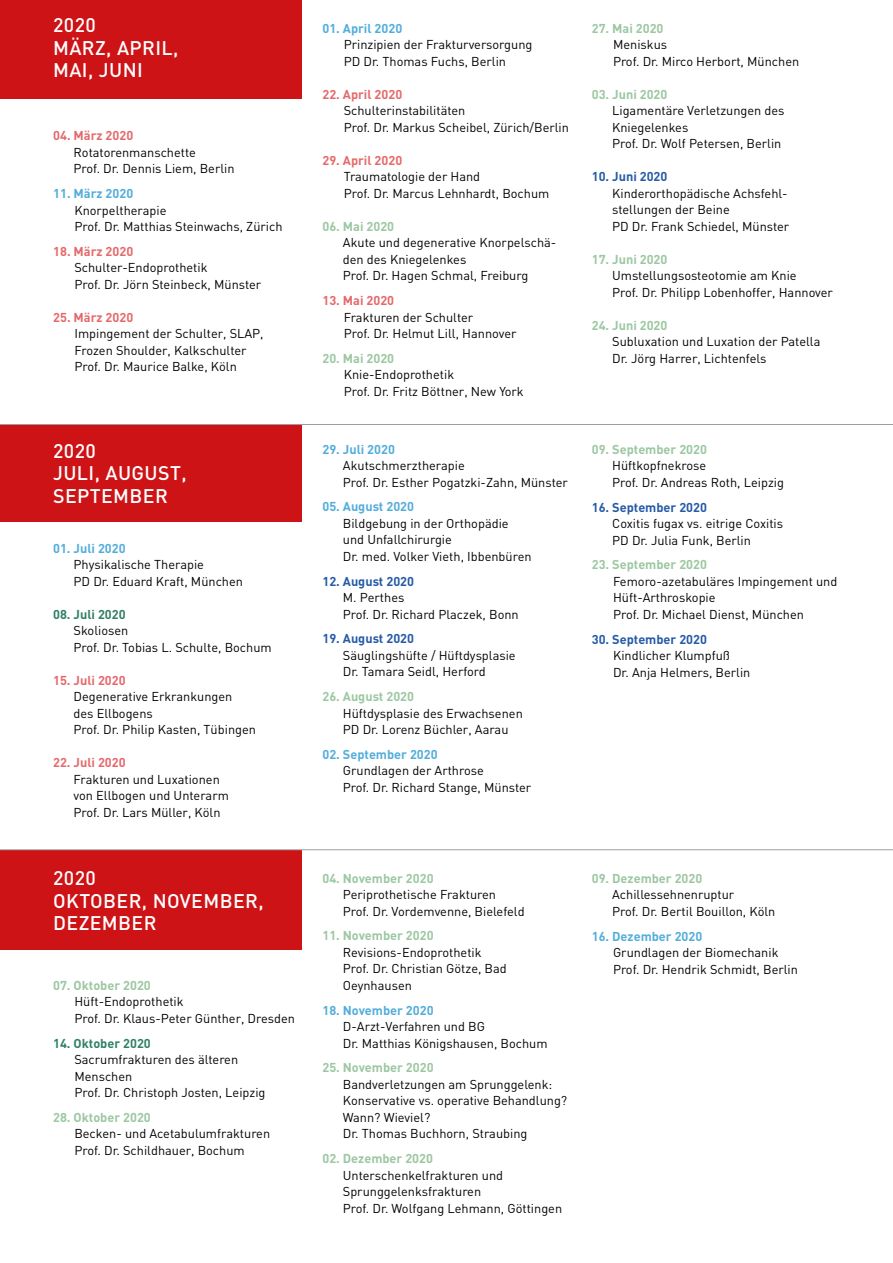
<style>
.page{position:relative;width:893px;height:1263px;background:#fff}
.page>*{position:absolute;margin:0;border:0;box-sizing:border-box;transform-origin:0 0}
.t1{font:500 19.5px/22.5px "DIN";letter-spacing:.02em;color:#fff}
.t2{font:12.75px/16.5px "DIN";color:#000}
.t3{font:700 12.75px "DIN";color:#9cc7a1}
.t4{font:700 12.75px "DIN";color:#53addb}
.t5{font:700 12.75px "DIN";color:#e5696b}
.t6{font:700 12.75px "DIN";color:#265aa6}
.t7{font:700 12.75px "DIN";color:#318067}
.t8{font:700 12.75px "DIN";color:#e56a6a}
</style>
<div class="page">
<div style="left:0;top:0;width:301px;height:99px;background:#cd1316"></div>
<div style="left:0;top:424px;width:301px;height:98px;background:#cd1316"></div>
<div style="left:0;top:850px;width:301px;height:100px;background:#cd1316"></div>
<hr style="left:0;top:424px;width:893px;height:1px;background:#9d9d9c">
<hr style="left:0;top:849px;width:893px;height:1px;background:#9d9d9c">
<h1 class="t1" style="left:53px;top:13px;width:127px">2020<br>MÄRZ, APRIL,<br>MAI, JUNI</h1>
<p class="t5" style="left:53px;top:127px;width:82px">04. März 2020</p>
<p class="t2" style="left:74px;top:144px;width:162px">Rotatorenmanschette<br>Prof. Dr. Dennis Liem, Berlin</p>
<p class="t4" style="left:53px;top:185px;width:82px">11. März 2020</p>
<p class="t2" style="left:74px;top:201px;width:210px">Knorpeltherapie<br>Prof. Dr. Matthias Steinwachs, Zürich</p>
<p class="t5" style="left:53px;top:243px;width:82px">18. März 2020</p>
<p class="t2" style="left:74px;top:259px;width:188px">Schulter-Endoprothetik<br>Prof. Dr. Jörn Steinbeck, Münster</p>
<p class="t5" style="left:53px;top:309px;width:82px">25. März 2020</p>
<p class="t2" style="left:74px;top:325px;width:191px">Impingement der Schulter, SLAP,<br>Frozen Shoulder, Kalkschulter<br>Prof. Dr. Maurice Balke, Köln</p>
<h1 class="t1" style="left:53px;top:439px;width:135px">2020<br>JULI, AUGUST,<br>SEPTEMBER</h1>
<p class="t4" style="left:53px;top:540px;width:74px">01. Juli 2020</p>
<p class="t2" style="left:74px;top:556px;width:171px">Physikalische Therapie<br>PD Dr. Eduard Kraft, München</p>
<p class="t7" style="left:53px;top:606px;width:74px">08. Juli 2020</p>
<p class="t2" style="left:74px;top:622px;width:200px">Skoliosen<br>Prof. Dr. Tobias L. Schulte, Bochum</p>
<p class="t5" style="left:53px;top:672px;width:74px">15. Juli 2020</p>
<p class="t2" style="left:74px;top:688px;width:184px">Degenerative Erkrankungen<br>des Ellbogens<br>Prof. Dr. Philip Kasten, Tübingen</p>
<p class="t5" style="left:53px;top:754px;width:74px">22. Juli 2020</p>
<p class="t2" style="left:74px;top:771px;width:157px">Frakturen und Luxationen von Ellbogen und Unterarm<br>Prof. Dr. Lars Müller, Köln</p>
<h1 class="t1" style="left:53px;top:866px;width:212px">2020<br>OKTOBER, NOVEMBER,<br>DEZEMBER</h1>
<p class="t3" style="left:53px;top:977px;width:99px">07. Oktober 2020</p>
<p class="t2" style="left:74px;top:993px;width:222px">Hüft-Endoprothetik<br>Prof. Dr. Klaus-Peter Günther, Dresden</p>
<p class="t7" style="left:53px;top:1035px;width:99px">14. Oktober 2020</p>
<p class="t2" style="left:74px;top:1051px;width:193px">Sacrumfrakturen des älteren<br>Menschen<br>Prof. Dr. Christoph Josten, Leipzig</p>
<p class="t3" style="left:53px;top:1109px;width:99px">28. Oktober 2020</p>
<p class="t2" style="left:74px;top:1125px;width:197px">Becken- und Acetabulumfrakturen<br>Prof. Dr. Schildhauer, Bochum</p>
<p class="t4" style="left:322px;top:20px;width:81px">01. April 2020</p>
<p class="t2" style="left:344px;top:36px;width:190px">Prinzipien der Frakturversorgung<br>PD Dr. Thomas Fuchs, Berlin</p>
<p class="t5" style="left:322px;top:86px;width:81px">22. April 2020</p>
<p class="t2" style="left:344px;top:102px;width:227px">Schulterinstabilitäten<br>Prof. Dr. Markus Scheibel, Zürich/Berlin</p>
<p class="t8" style="left:322px;top:152px;width:81px">29. April 2020</p>
<p class="t2" style="left:344px;top:168px;width:207px">Traumatologie der Hand<br>Prof. Dr. Marcus Lehnhardt, Bochum</p>
<p class="t3" style="left:322px;top:218px;width:73px">06. Mai 2020</p>
<p class="t2" style="left:343px;top:234px;width:215px">Akute und degenerative Knorpelschä&shy;den des Kniegelenkes<br>Prof. Dr. Hagen Schmal, Freiburg</p>
<p class="t5" style="left:322px;top:292px;width:73px">13. Mai 2020</p>
<p class="t2" style="left:344px;top:309px;width:174px">Frakturen der Schulter<br>Prof. Dr. Helmut Lill, Hannover</p>
<p class="t3" style="left:322px;top:350px;width:73px">20. Mai 2020</p>
<p class="t2" style="left:344px;top:366px;width:182px">Knie-Endoprothetik<br>Prof. Dr. Fritz Böttner, New York</p>
<p class="t4" style="left:322px;top:441px;width:74px">29. Juli 2020</p>
<p class="t2" style="left:343px;top:457px;width:227px">Akutschmerztherapie<br>Prof. Dr. Esther Pogatzki-Zahn, Münster</p>
<p class="t4" style="left:322px;top:498px;width:93px">05. August 2020</p>
<p class="t2" style="left:343px;top:515px;width:190px">Bildgebung in der Orthopädie und Unfallchirurgie<br>Dr. med. Volker Vieth, Ibbenbüren</p>
<p class="t6" style="left:322px;top:573px;width:93px">12. August 2020</p>
<p class="t2" style="left:343px;top:589px;width:177px">M. Perthes<br>Prof. Dr. Richard Placzek, Bonn</p>
<p class="t6" style="left:322px;top:630px;width:93px">19. August 2020</p>
<p class="t2" style="left:343px;top:647px;width:174px">Säuglingshüfte / Hüftdysplasie<br>Dr. Tamara Seidl, Herford</p>
<p class="t3" style="left:322px;top:688px;width:93px">26. August 2020</p>
<p class="t2" style="left:343px;top:705px;width:181px">Hüftdysplasie des Erwachsenen<br>PD Dr. Lorenz Büchler, Aarau</p>
<p class="t4" style="left:322px;top:746px;width:117px">02. September 2020</p>
<p class="t2" style="left:343px;top:762px;width:190px">Grundlagen der Arthrose<br>Prof. Dr. Richard Stange, Münster</p>
<p class="t3" style="left:592px;top:20px;width:73px">27. Mai 2020</p>
<p class="t2" style="left:613px;top:36px;width:188px">Meniskus<br>Prof. Dr. Mirco Herbort, München</p>
<p class="t3" style="left:592px;top:86px;width:77px">03. Juni 2020</p>
<p class="t2" style="left:612px;top:102px;width:174px">Ligamentäre Verletzungen des<br>Kniegelenkes<br>Prof. Dr. Wolf Petersen, Berlin</p>
<p class="t6" style="left:592px;top:168px;width:77px">10. Juni 2020</p>
<p class="t2" style="left:612px;top:185px;width:179px">Kinderorthopädische Achsfehl&shy;stellungen der Beine<br>PD Dr. Frank Schiedel, Münster</p>
<p class="t3" style="left:592px;top:251px;width:77px">17. Juni 2020</p>
<p class="t2" style="left:612px;top:267px;width:222px">Umstellungsosteotomie am Knie<br>Prof. Dr. Philipp Lobenhoffer, Hannover</p>
<p class="t3" style="left:592px;top:317px;width:77px">24. Juni 2020</p>
<p class="t2" style="left:612px;top:333px;width:210px">Subluxation und Luxation der Patella<br>Dr. Jörg Harrer, Lichtenfels</p>
<p class="t3" style="left:592px;top:441px;width:117px">09. September 2020</p>
<p class="t2" style="left:612px;top:457px;width:173px">Hüftkopfnekrose<br>Prof. Dr. Andreas Roth, Leipzig</p>
<p class="t6" style="left:592px;top:499px;width:117px">16. September 2020</p>
<p class="t2" style="left:612px;top:515px;width:172px">Coxitis fugax vs. eitrige Coxitis<br>PD Dr. Julia Funk, Berlin</p>
<p class="t3" style="left:592px;top:556px;width:117px">23. September 2020</p>
<p class="t2" style="left:613px;top:573px;width:226px">Femoro-azetabuläres Impingement und<br>Hüft-Arthroskopie<br>Prof. Dr. Michael Dienst, München</p>
<p class="t6" style="left:592px;top:631px;width:117px">30. September 2020</p>
<p class="t2" style="left:613px;top:647px;width:139px">Kindlicher Klumpfuß<br>Dr. Anja Helmers, Berlin</p>
<p class="t3" style="left:322px;top:870px;width:113px">04. November 2020</p>
<p class="t2" style="left:343px;top:886px;width:183px">Periprothetische Frakturen<br>Prof. Dr. Vordemvenne, Bielefeld</p>
<p class="t3" style="left:322px;top:927px;width:113px">11. November 2020</p>
<p class="t2" style="left:343px;top:944px;width:165px">Revisions-Endoprothetik<br>Prof. Dr. Christian Götze, Bad<br>Oeynhausen</p>
<p class="t4" style="left:322px;top:1002px;width:113px">18. November 2020</p>
<p class="t2" style="left:343px;top:1018px;width:206px">D-Arzt-Verfahren und BG<br>Dr. Matthias Königshausen, Bochum</p>
<p class="t3" style="left:322px;top:1059px;width:113px">25. November 2020</p>
<p class="t2" style="left:343px;top:1076px;width:226px">Bandverletzungen am Sprunggelenk:<br>Konservative vs. operative Behandlung?<br>Wann? Wieviel?<br>Dr. Thomas Buchhorn, Straubing</p>
<p class="t3" style="left:322px;top:1150px;width:112px">02. Dezember 2020</p>
<p class="t2" style="left:343px;top:1166px;width:221px">Unterschenkelfrakturen und<br>Sprunggelenksfrakturen<br>Prof. Dr. Wolfgang Lehmann, Göttingen</p>
<p class="t3" style="left:592px;top:870px;width:112px">09. Dezember 2020</p>
<p class="t2" style="left:612px;top:886px;width:165px">Achillessehnenruptur<br>Prof. Dr. Bertil Bouillon, Köln</p>
<p class="t4" style="left:592px;top:927px;width:112px">16. Dezember 2020</p>
<p class="t2" style="left:613px;top:944px;width:186px">Grundlagen der Biomechanik<br>Prof. Dr. Hendrik Schmidt, Berlin</p>
</div>
